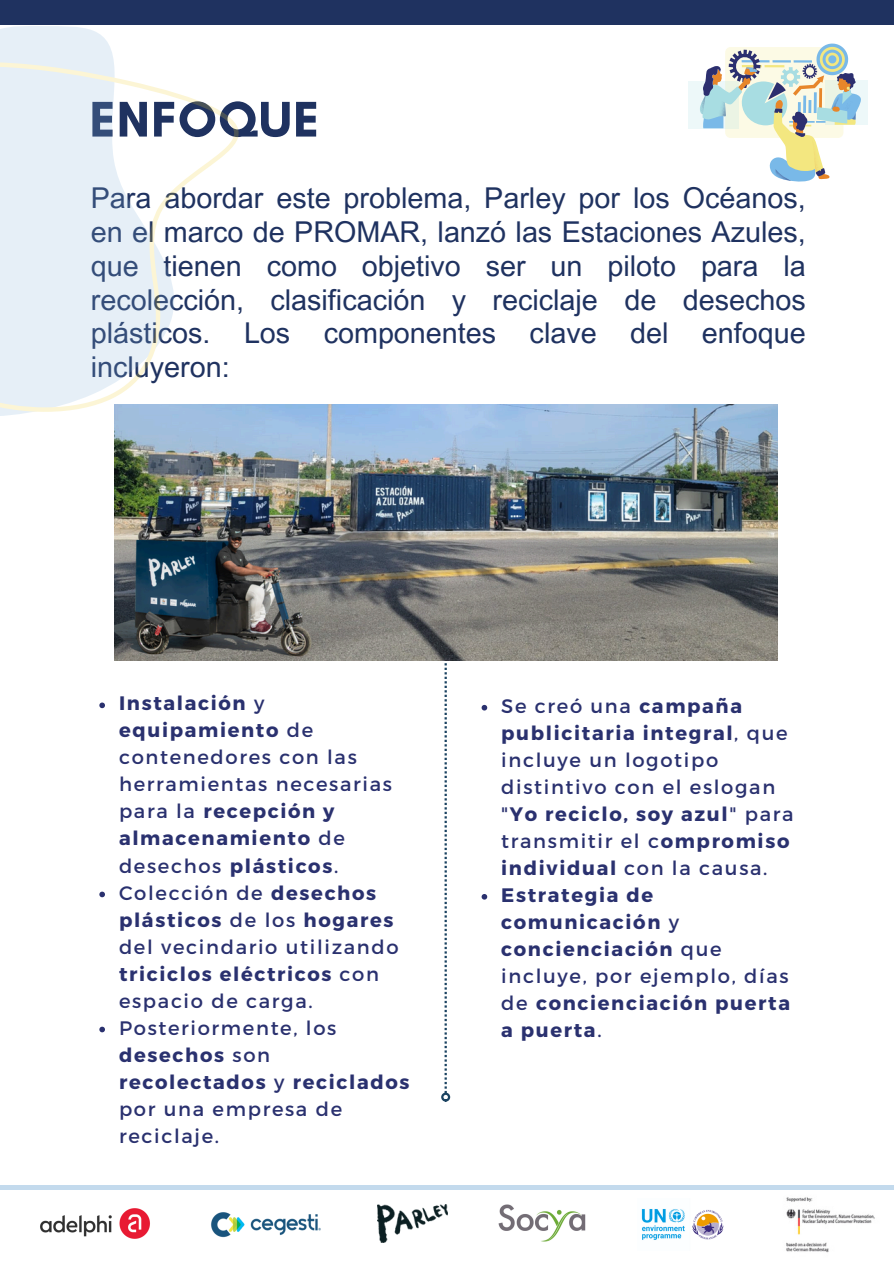
<style>
.page{position:relative;width:894px;height:1264px;background:#fff}
.page>*{position:absolute;margin:0;border:0;box-sizing:border-box;transform-origin:0 0}
.t1{font:700 51px "Glacial Indifference";letter-spacing:.02em;color:#1f3260}
.t2{font:28.65px/33.8px "Arial MT Pro";color:#1f3260;text-align:justify}
.t3{font:19.5px/27px "Montserrat";letter-spacing:.085em;color:#2a316f}
.t4{font:700 19.5px/27px "Montserrat";letter-spacing:.085em;color:#2a316f}
.s1{font-weight:700}
.s2{font-weight:400}
</style>
<div class="page">
<img style="left:377px;top:1204px;width:70px;height:38px">
<img style="left:211px;top:1212px;width:110px;height:26px">
<img style="left:499px;top:1204px;width:86px;height:37px">
<img style="left:40px;top:1208px;width:110px;height:31px">
<img style="left:641px;top:1209px;width:83px;height:31px">
<img style="left:777px;top:1189px;width:106px;height:64px">
<hr style="left:0;top:1185px;width:893px;height:4px;background:#c3daed">
<svg style="left:444px;top:660px;width:2px;height:432px"></svg>
<div style="left:441px;top:1092px;width:9px;height:9px;border:2px solid #1b4361;border-radius:50%"></div>
<div style="left:825px;top:80px;width:42px;height:45px;background:#edf8f9"></div>
<div style="left:687px;top:81px;width:50px;height:47px;background:#edf8f9"></div>
<svg style="left:699px;top:43px;width:161px;height:139px"></svg>
<div style="left:0;top:0;width:893px;height:25px;background:#1f3260"></div>
<svg style="left:0;top:26px;width:114px;height:390px;fill:#e6eff7"></svg>
<svg style="left:0;top:61px;width:239px;height:351px;fill:#e6eff7"></svg>
<img style="left:114px;top:405px;width:663px;height:255px">
<svg style="left:99px;top:702px;width:6px;height:6px"></svg>
<svg style="left:99px;top:891px;width:6px;height:6px"></svg>
<svg style="left:99px;top:1026px;width:6px;height:6px"></svg>
<svg style="left:481px;top:705px;width:6px;height:5px"></svg>
<svg style="left:481px;top:894px;width:6px;height:5px"></svg>
<p class="t1" style="left:89px;top:88px;width:231px">ENFOQUE</p>
<p class="t2" style="left:91px;top:185px;width:716px">Para abordar este problema, Parley por los Océanos, en el marco de PROMAR, lanzó las Estaciones Azules, que tienen como objetivo ser un piloto para la recolección, clasificación y reciclaje de desechos plásticos. Los componentes clave del enfoque incluyeron:</p>
<h2 class="t3" style="left:119px;top:689px;width:274px"><span class="s1">Instalación</span> y <span class="s1">equipamiento</span> de contenedores con las herramientas necesarias para la <span class="s1">recepción y almacenamiento</span> de desechos <span class="s1">plásticos</span>.</h2>
<p class="t3" style="left:119px;top:878px;width:281px">Colección de <span class="s1">desechos plásticos</span> de los <span class="s1">hogares </span>del vecindario utilizando <span class="s1">triciclos eléctricos</span> con espacio de carga.</p>
<p class="t3" style="left:119px;top:1013px;width:292px">Posteriormente, los <span class="s1">desechos</span> son <span class="s1">recolectados</span> y <span class="s1">reciclados </span>por una empresa de reciclaje.</p>
<p class="t3" style="left:501px;top:691px;width:294px">Se creó una <span class="s1">campaña publicitaria integral</span>, que incluye un logotipo distintivo con el eslogan "<span class="s1">Yo reciclo, soy azul</span>" para transmitir el c<span class="s1">ompromiso individual</span> con la causa.</p>
<p class="t4" style="left:501px;top:880px;width:290px">Estrategia de comunicación <span class="s2">y </span>concienciación <span class="s2">que incluye, por ejemplo, días de</span> concienciación puerta a puerta<span class="s2">.</span></p>
</div>
